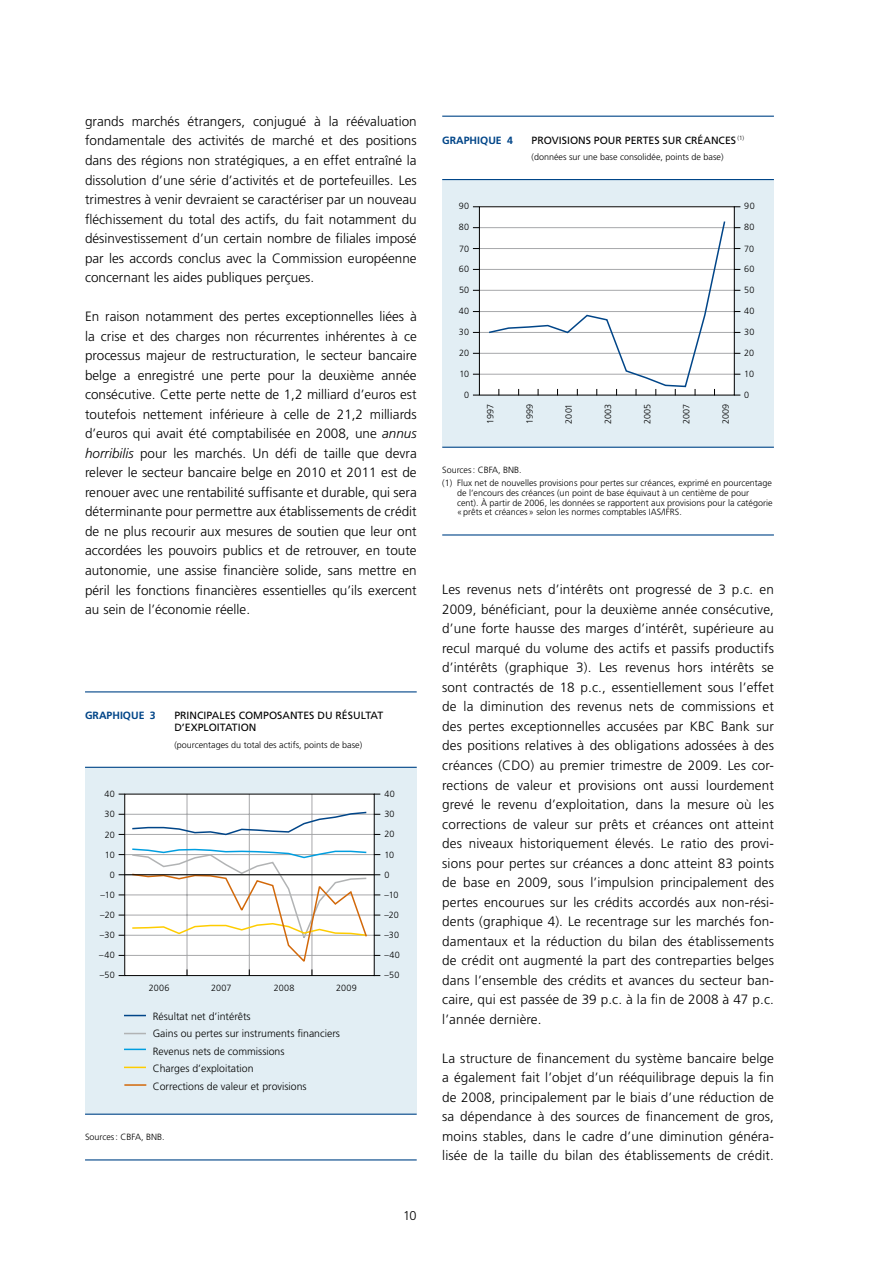
<style>
.page{position:relative;width:893px;height:1263px;background:#fff}
.page>*{position:absolute;margin:0;border:0;box-sizing:border-box;transform-origin:0 0}
.t1{font:300 13.5px/19.5px "Frutiger LT";color:#000;text-align:justify}
.t2{font:300 12.75px "Frutiger LT";color:#000}
.t3{font:300 10.5px/17.4px "Frutiger LT";color:#000}
.t4{font:10.5px/12px "Frutiger LT";color:#000}
.t5{font:700 10.5px "Frutiger LT";color:#004588}
.t6{font:300 9px/9.8px "Frutiger LT";color:#000}
.s1{font-style:italic}
</style>
<div class="page">
<div style="left:85px;top:767px;width:332px;height:347px;background:#e2eef4"></div>
<hr style="left:85px;top:691px;width:332px;height:1px;background:#004588">
<hr style="left:85px;top:767px;width:332px;height:1px;background:#004588">
<hr style="left:85px;top:1113px;width:332px;height:2px;background:#004588">
<hr style="left:85px;top:1159px;width:332px;height:1px;background:#004588">
<div style="left:125px;top:794px;width:249px;height:181px;background:#fff"></div>
<hr style="left:312px;top:794px;width:1px;height:182px;background:#a7a8aa">
<hr style="left:249px;top:794px;width:1px;height:182px;background:#a7a8aa">
<hr style="left:187px;top:794px;width:1px;height:182px;background:#a7a8aa">
<hr style="left:124px;top:814px;width:250px;height:1px;background:#a7a8aa">
<hr style="left:124px;top:834px;width:250px;height:1px;background:#a7a8aa">
<hr style="left:124px;top:854px;width:250px;height:1px;background:#a7a8aa">
<hr style="left:124px;top:894px;width:250px;height:1px;background:#a7a8aa">
<hr style="left:124px;top:915px;width:250px;height:1px;background:#a7a8aa">
<hr style="left:124px;top:935px;width:250px;height:1px;background:#a7a8aa">
<hr style="left:124px;top:955px;width:250px;height:1px;background:#a7a8aa">
<svg style="left:131px;top:811px;width:237px;height:25px"></svg>
<svg style="left:131px;top:847px;width:237px;height:127px"></svg>
<hr style="left:124px;top:874px;width:250px;height:1px;background:#000">
<svg style="left:124px;top:1015px;width:22px;height:1px"></svg>
<svg style="left:124px;top:1033px;width:22px;height:1px"></svg>
<hr style="left:124px;top:1048px;width:22px;height:2px;background:#009ee0">
<hr style="left:124px;top:1066px;width:22px;height:2px;background:#fecc00">
<hr style="left:124px;top:1084px;width:22px;height:2px;background:#d26809">
<div style="left:124px;top:794px;width:251px;height:182px;border:1px solid #000"></div>
<div style="left:442px;top:180px;width:332px;height:267px;background:#e2eef4"></div>
<hr style="left:442px;top:116px;width:332px;height:1px;background:#004588">
<hr style="left:442px;top:179px;width:332px;height:1px;background:#004588">
<hr style="left:442px;top:447px;width:332px;height:1px;background:#004588">
<hr style="left:442px;top:534px;width:332px;height:1px;background:#004588">
<div style="left:479px;top:207px;width:255px;height:188px;background:#fff"></div>
<hr style="left:479px;top:227px;width:255px;height:1px;background:#a7a8aa">
<hr style="left:479px;top:248px;width:255px;height:1px;background:#a7a8aa">
<hr style="left:479px;top:269px;width:255px;height:1px;background:#a7a8aa">
<hr style="left:479px;top:290px;width:255px;height:1px;background:#a7a8aa">
<hr style="left:479px;top:311px;width:255px;height:1px;background:#a7a8aa">
<hr style="left:479px;top:332px;width:255px;height:1px;background:#a7a8aa">
<hr style="left:479px;top:353px;width:255px;height:1px;background:#a7a8aa">
<hr style="left:479px;top:374px;width:255px;height:1px;background:#a7a8aa">
<svg style="left:487px;top:221px;width:239px;height:172px"></svg>
<div style="left:479px;top:206px;width:256px;height:189px;border:1px solid #000"></div>
<p class="t1" style="left:85px;top:112px;width:333px">grands marchés étrangers, conjugué à la réévaluation fondamentale des activités de marché et des positions dans des régions non stratégiques, a en effet entraîné la dissolution d’une série d’activités et de portefeuilles. Les trimestres à venir devraient se caractériser par un nouveau fléchissement du total des actifs, du fait notamment du désinvestissement d’un certain nombre de filiales imposé par les accords conclus avec la Commission européenne concernant les aides publiques perçues.</p>
<p class="t1" style="left:85px;top:307px;width:333px">En raison notamment des pertes exceptionnelles liées à la crise et des charges non récurrentes inhérentes à ce processus majeur de restructuration, le secteur bancaire belge a enregistré une perte pour la deuxième année consécutive. Cette perte nette de 1,2 milliard d’euros est toutefois nettement inférieure à celle de 21,2 milliards d’euros qui avait été comptabilisée en 2008, une <span class="s1">annus horribilis</span> pour les marchés. Un défi de taille que devra relever le secteur bancaire belge en 2010 et 2011 est de renouer avec une rentabilité suffisante et durable, qui sera déterminante pour permettre aux établissements de crédit de ne plus recourir aux mesures de soutien que leur ont accordées les pouvoirs publics et de retrouver, en toute autonomie, une assise financière solide, sans mettre en péril les fonctions financières essentielles qu’ils exercent au sein de l’économie réelle.</p>
<p class="t5" style="left:85px;top:709px;width:72px">GRAPHIQUE 3</p>
<p class="t4" style="left:174px;top:710px;width:198px">PRINCIPALES COMPOSANTES DU RÉSULTAT<br>D’EXPLOITATION</p>
<p class="t6" style="left:174px;top:740px;width:189px">(pourcentages du total des actifs, points de base)</p>
<p class="t6" style="left:104px;top:789px;width:12px">40</p>
<p class="t6" style="left:384px;top:789px;width:12px">40</p>
<p class="t6" style="left:105px;top:809px;width:12px">30</p>
<p class="t6" style="left:384px;top:809px;width:12px">30</p>
<p class="t6" style="left:105px;top:830px;width:12px">20</p>
<p class="t6" style="left:384px;top:830px;width:12px">20</p>
<p class="t6" style="left:105px;top:850px;width:11px">10</p>
<p class="t6" style="left:384px;top:850px;width:11px">10</p>
<p class="t6" style="left:110px;top:870px;width:7px">0</p>
<p class="t6" style="left:384px;top:870px;width:7px">0</p>
<p class="t6" style="left:101px;top:890px;width:16px">–10</p>
<p class="t6" style="left:384px;top:890px;width:16px">–10</p>
<p class="t6" style="left:100px;top:910px;width:16px">–20</p>
<p class="t6" style="left:384px;top:910px;width:16px">–20</p>
<p class="t6" style="left:100px;top:930px;width:16px">–30</p>
<p class="t6" style="left:384px;top:930px;width:16px">–30</p>
<p class="t6" style="left:99px;top:950px;width:17px">–40</p>
<p class="t6" style="left:384px;top:950px;width:17px">–40</p>
<p class="t6" style="left:100px;top:970px;width:16px">–50</p>
<p class="t6" style="left:384px;top:970px;width:16px">–50</p>
<p class="t6" style="left:149px;top:983px;width:22px">2006</p>
<p class="t6" style="left:211px;top:983px;width:22px">2007</p>
<p class="t6" style="left:274px;top:983px;width:22px">2008</p>
<p class="t6" style="left:336px;top:983px;width:22px">2009</p>
<p class="t3" style="left:153px;top:1008px;width:189px">Résultat net d’intérêts<br>Gains ou pertes sur instruments financiers<br>Revenus nets de commissions<br>Charges d’exploitation<br>Corrections de valeur et provisions</p>
<p class="t6" style="left:85px;top:1132px;width:81px">Sources: CBFA, BNB.</p>
<p class="t2" style="left:403px;top:1209px;width:15px">10</p>
<p class="t5" style="left:442px;top:134px;width:72px">GRAPHIQUE 4</p>
<p class="t4" style="left:531px;top:134px;width:214px">PROVISIONS POU R PERTES SU R CRÉANCES <sup>(1)</sup></p>
<p class="t6" style="left:531px;top:152px;width:194px">(données sur une base consolidée, points de base)</p>
<p class="t6" style="left:459px;top:202px;width:12px">90</p>
<p class="t6" style="left:744px;top:202px;width:12px">90</p>
<p class="t6" style="left:459px;top:222px;width:12px">80</p>
<p class="t6" style="left:744px;top:222px;width:12px">80</p>
<p class="t6" style="left:459px;top:244px;width:11px">70</p>
<p class="t6" style="left:744px;top:244px;width:11px">70</p>
<p class="t6" style="left:459px;top:265px;width:12px">60</p>
<p class="t6" style="left:744px;top:265px;width:12px">60</p>
<p class="t6" style="left:459px;top:285px;width:12px">50</p>
<p class="t6" style="left:744px;top:285px;width:12px">50</p>
<p class="t6" style="left:459px;top:306px;width:12px">40</p>
<p class="t6" style="left:744px;top:306px;width:12px">40</p>
<p class="t6" style="left:459px;top:327px;width:12px">30</p>
<p class="t6" style="left:744px;top:327px;width:12px">30</p>
<p class="t6" style="left:459px;top:348px;width:12px">20</p>
<p class="t6" style="left:744px;top:348px;width:12px">20</p>
<p class="t6" style="left:459px;top:369px;width:11px">10</p>
<p class="t6" style="left:744px;top:369px;width:11px">10</p>
<p class="t6" style="left:464px;top:390px;width:7px">0</p>
<p class="t6" style="left:744px;top:390px;width:7px">0</p>
<p class="t6" style="left:486px;top:423px;width:21px;rotate:-90deg">1997</p>
<p class="t6" style="left:525px;top:424px;width:22px;rotate:-90deg">1999</p>
<p class="t6" style="left:564px;top:424px;width:22px;rotate:-90deg">2001</p>
<p class="t6" style="left:603px;top:424px;width:22px;rotate:-90deg">2003</p>
<p class="t6" style="left:643px;top:424px;width:22px;rotate:-90deg">2005</p>
<p class="t6" style="left:682px;top:424px;width:22px;rotate:-90deg">2007</p>
<p class="t6" style="left:721px;top:424px;width:22px;rotate:-90deg">2009</p>
<p class="t6" style="left:442px;top:464px;width:331px;line-height:12.8px">Sources: CBFA, BNB.<br>(1) Flux net de nouvelles provisions pour pertes sur créances, exprimé en pourcentage</p>
<p class="t6" style="left:457px;top:488px;width:317px">de l’encours des créances (un point de base équivaut à un centième de pour cent). À partir de 2006, les données se rapportent aux provisions pour la catégorie «prêts et créances» selon les normes comptables IAS/IFRS.</p>
<p class="t1" style="left:442px;top:580px;width:333px">Les revenus nets d’intérêts ont progressé de 3 p.c. en 2009, bénéficiant, pour la deuxième année consécutive, d’une forte hausse des marges d’intérêt, supérieure au recul marqué du volume des actifs et passifs productifs d’intérêts (graphique 3). Les revenus hors intérêts se sont contractés de 18 p.c., essentiellement sous l’effet de la diminution des revenus nets de commissions et des pertes exceptionnelles accusées par KBC Bank sur des positions relatives à des obligations adossées à des créances (CDO) au premier trimestre de 2009. Les cor&shy;rections de valeur et provisions ont aussi lourdement grevé le revenu d’exploitation, dans la mesure où les corrections de valeur sur prêts et créances ont atteint des niveaux historiquement élevés. Le ratio des provi&shy;sions pour pertes sur créances a donc atteint 83 points de base en 2009, sous l’impulsion principalement des pertes encourues sur les crédits accordés aux non-rési&shy;dents (graphique 4). Le recentrage sur les marchés fon&shy;damentaux et la réduction du bilan des établissements de crédit ont augmenté la part des contreparties belges dans l’ensemble des crédits et avances du secteur ban&shy;caire, qui est passée de 39 p.c. à la fin de 2008 à 47 p.c. l’année dernière.</p>
<p class="t1" style="left:442px;top:1048px;width:333px">La structure de financement du système bancaire belge a également fait l’objet d’un rééquilibrage depuis la fin de 2008, principalement par le biais d’une réduction de sa dépendance à des sources de financement de gros, moins stables, dans le cadre d’une diminution généra&shy;lisée de la taille du bilan des établissements de crédit.</p>
</div>
